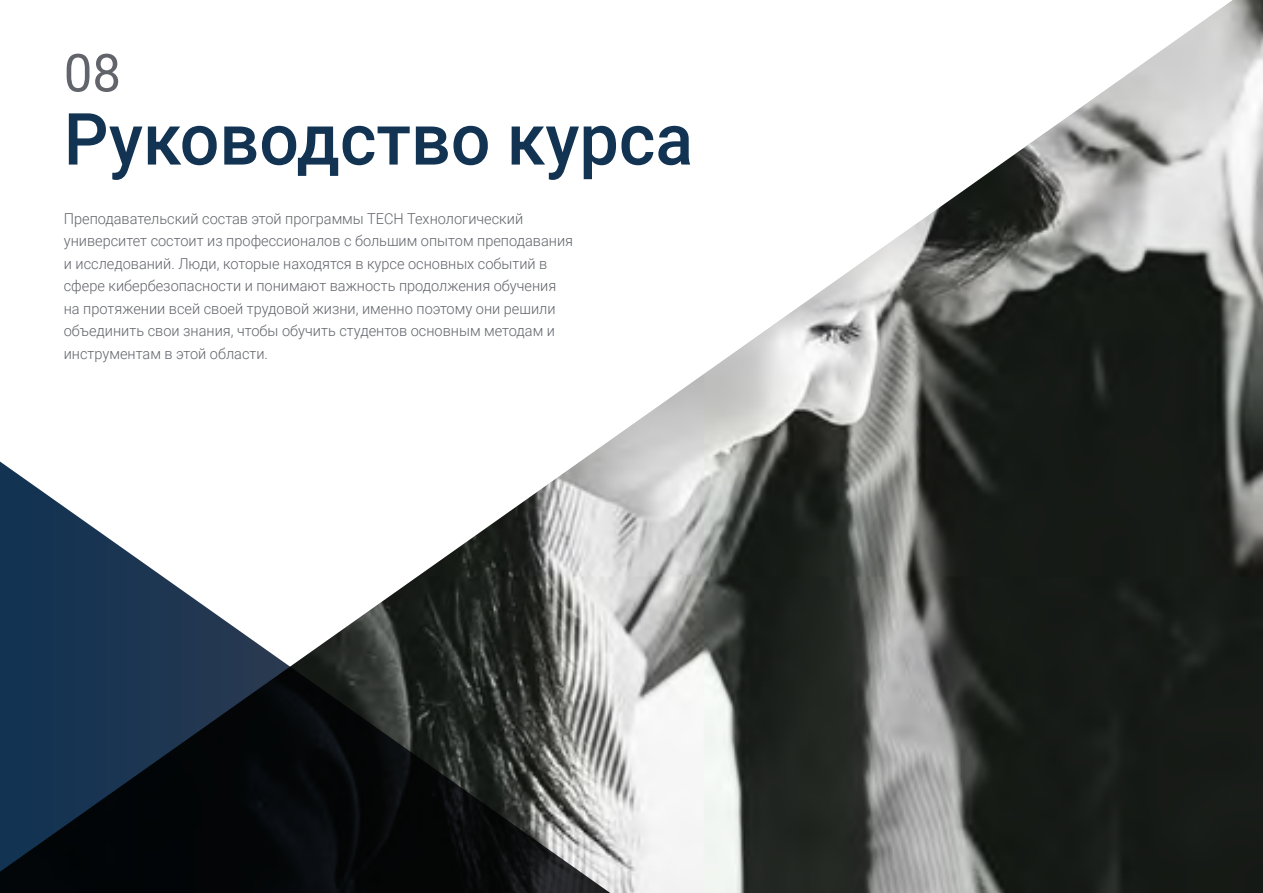
<style>
.page{position:relative;width:1263px;height:893px;background:#fff}
.page>*{position:absolute;margin:0;border:0;box-sizing:border-box;transform-origin:0 0}
.t1{font:500 72px "Roboto";color:#123352}
.t2{font:52.5px "Roboto";color:#61646a}
.t3{font:300 15px/22.5px "Roboto";color:#61646a}
</style>
<div class="page">
<img style="left:602px;top:0;width:661px;height:893px">
<svg style="left:0;top:446px;width:640px;height:447px"></svg>
<h2 class="t2" style="left:64px;top:36px;width:59px">08</h2>
<h1 class="t1" style="left:64px;top:89px;width:631px">Руководство курса</h1>
<p class="t3" style="left:64px;top:207px;width:511px">Преподавательский состав этой программы TECH Технологический университет состоит из профессионалов с большим опытом преподавания и исследований. Люди, которые находятся в курсе основных событий в сфере кибербезопасности и понимают важность продолжения обучения на протяжении всей своей трудовой жизни, именно поэтому они решили объединить свои знания, чтобы обучить студентов основным методам и инструментам в этой области.</p>
</div>
